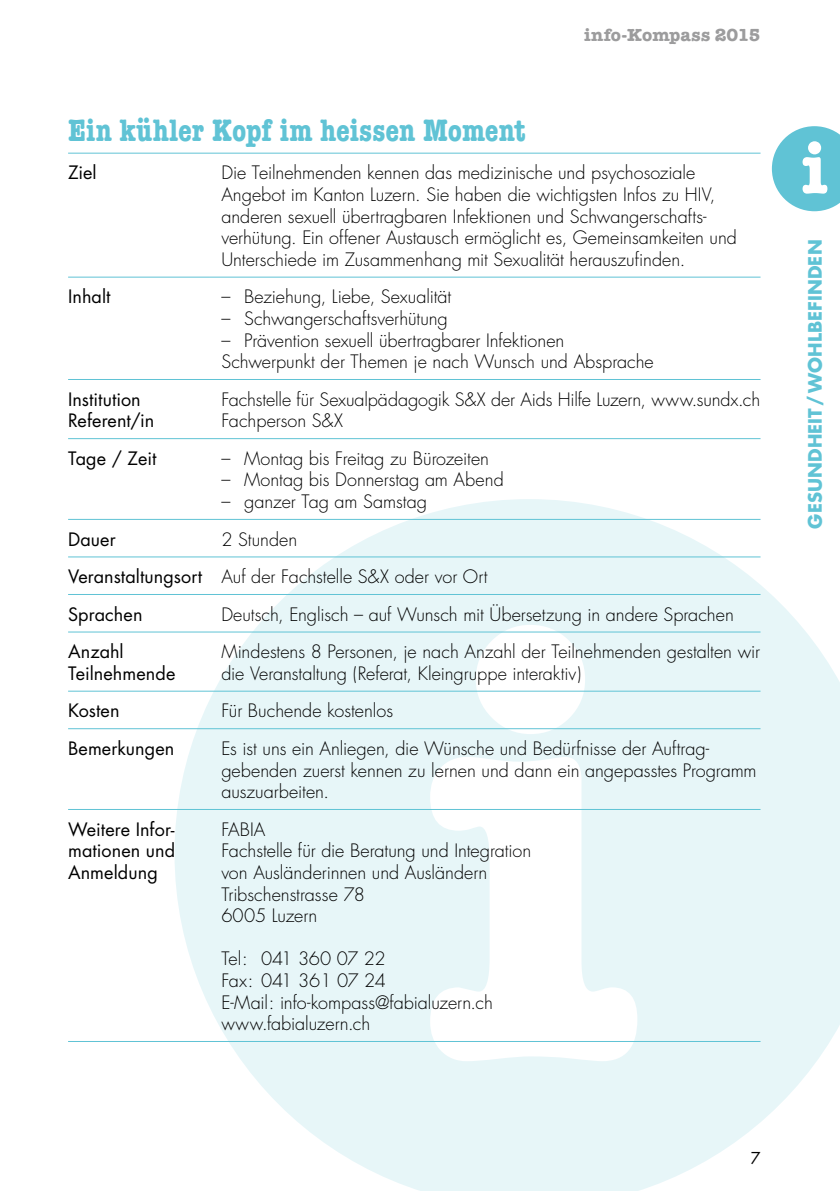
<style>
.page{position:relative;width:840px;height:1191px;background:#fff}
.page>*{position:absolute;margin:0;border:0;box-sizing:border-box;transform-origin:0 0}
.t1{font:700 condensed 32px "American Typewriter";color:#60c3d5}
.t2{font:300 18px/21.6px "Futura Luzern";letter-spacing:-.005em;color:#000}
.t3{font:18px/21.6px "Futura Luzern";letter-spacing:.005em;color:#000}
.t4{font:700 18px "Futura Luzern";letter-spacing:.01em;color:#60c3d5}
.t5{font:700 18px "American Typewriter";letter-spacing:.005em;color:#9c9c9d}
.t6{font:16px "Futura Luzern";color:#000}
.s1{font-weight:400}
</style>
<div class="page">
<svg style="left:174px;top:499px;width:665px;height:692px;fill:#e7f6f8"></svg>
<svg style="left:430px;top:625px;width:207px;height:436px"></svg>
<svg style="left:771px;top:126px;width:68px;height:85px"></svg>
<hr style="left:68px;top:153px;width:142px;height:1px;background:#60c3d5">
<hr style="left:210px;top:153px;width:550px;height:1px;background:#60c3d5">
<hr style="left:68px;top:277px;width:142px;height:1px;background:#60c3d5">
<hr style="left:210px;top:277px;width:550px;height:1px;background:#60c3d5">
<hr style="left:68px;top:379px;width:142px;height:1px;background:#60c3d5">
<hr style="left:210px;top:379px;width:550px;height:1px;background:#60c3d5">
<hr style="left:68px;top:438px;width:142px;height:1px;background:#60c3d5">
<hr style="left:210px;top:438px;width:550px;height:1px;background:#60c3d5">
<hr style="left:68px;top:519px;width:142px;height:1px;background:#60c3d5">
<hr style="left:210px;top:519px;width:550px;height:1px;background:#60c3d5">
<hr style="left:68px;top:556px;width:142px;height:1px;background:#60c3d5">
<hr style="left:210px;top:556px;width:550px;height:1px;background:#60c3d5">
<hr style="left:68px;top:594px;width:142px;height:1px;background:#60c3d5">
<hr style="left:210px;top:594px;width:550px;height:1px;background:#60c3d5">
<hr style="left:68px;top:631px;width:142px;height:1px;background:#60c3d5">
<hr style="left:210px;top:631px;width:550px;height:1px;background:#60c3d5">
<hr style="left:68px;top:690px;width:142px;height:1px;background:#60c3d5">
<hr style="left:210px;top:690px;width:550px;height:1px;background:#60c3d5">
<hr style="left:68px;top:728px;width:142px;height:1px;background:#60c3d5">
<hr style="left:210px;top:728px;width:550px;height:1px;background:#60c3d5">
<hr style="left:68px;top:809px;width:142px;height:1px;background:#60c3d5">
<hr style="left:210px;top:809px;width:550px;height:1px;background:#60c3d5">
<hr style="left:68px;top:1041px;width:142px;height:1px;background:#60c3d5">
<hr style="left:210px;top:1041px;width:550px;height:1px;background:#60c3d5">
<p class="t5" style="left:583px;top:19px;width:178px">info-Kompass 2015</p>
<h1 class="t1" style="left:68px;top:105px;width:459px">Ein kühler Kopf im heissen Moment</h1>
<p class="t3" style="left:68px;top:162px;width:30px">Ziel</p>
<p class="t2" style="left:221px;top:162px;width:517px">Die Teilnehmenden kennen das medizinische und psychosoziale Angebot im Kanton Luzern. Sie haben die wichtigsten Infos zu HIV, anderen sexuell übertragbaren Infektionen und Schwangerschafts&shy;verhütung. Ein offener Austausch ermöglicht es, Gemeinsamkeiten und Unterschiede im Zusammenhang mit Sexualität herauszufinden.</p>
<p class="t3" style="left:68px;top:286px;width:44px">Inhalt</p>
<p class="t2" style="left:221px;top:286px;width:231px">– Beziehung, Liebe, Sexualität</p>
<p class="t2" style="left:221px;top:308px;width:228px">– Schwangerschaftsverhütung</p>
<p class="t2" style="left:221px;top:330px;width:433px">– Prävention sexuell übertragbarer Infektionen<br>Schwerpunkt der Themen je nach Wunsch und Absprache</p>
<p class="t3" style="left:68px;top:388px;width:88px">Institution<br>Referent/in</p>
<p class="t2" style="left:221px;top:389px;width:540px">Fachstelle für Sexualpädagogik S&amp;X der Aids Hilfe Luzern, www.sundx.ch<br>Fachperson S&amp;X</p>
<p class="t3" style="left:68px;top:447px;width:90px">Tage / Zeit</p>
<p class="t2" style="left:221px;top:448px;width:269px">– Montag bis Freitag zu Bürozeiten</p>
<p class="t2" style="left:221px;top:469px;width:284px">– Montag bis Donnerstag am Abend</p>
<p class="t2" style="left:221px;top:491px;width:207px">– ganzer Tag am Samstag</p>
<p class="t3" style="left:68px;top:528px;width:49px">Dauer</p>
<p class="t2" style="left:68px;top:521px;width:421px;line-height:37.6px;text-indent:153px">2 Stunden<br><span class="s1">Veranstaltungsort</span> Auf der Fachstelle S&amp;X oder vor Ort<br><span class="s1">Sprachen</span></p>
<p class="t2" style="left:221px;top:604px;width:513px">Deutsch, Englisch – auf Wunsch mit Übersetzung in andere Sprachen</p>
<p class="t3" style="left:68px;top:641px;width:109px">Anzahl<br>Teilnehmende</p>
<p class="t2" style="left:221px;top:641px;width:540px">Mindestens 8 Personen, je nach Anzahl der Teilnehmenden gestalten wir die Veranstaltung (Referat, Kleingruppe interaktiv)</p>
<p class="t3" style="left:68px;top:700px;width:53px">Kosten</p>
<p class="t2" style="left:221px;top:700px;width:173px">Für Buchende kostenlos</p>
<p class="t3" style="left:68px;top:737px;width:108px">Bemerkungen</p>
<p class="t2" style="left:221px;top:738px;width:536px">Es ist uns ein Anliegen, die Wünsche und Bedürfnisse der Auftrag&shy;gebenden zuerst kennen zu lernen und dann ein angepasstes Programm auszuarbeiten.</p>
<p class="t3" style="left:68px;top:818px;width:108px;text-align:justify">Weitere Infor&shy;mationen und Anmeldung</p>
<p class="t2" style="left:221px;top:819px;width:311px">FABIA<br>Fachstelle für die Beratung und Integration von Ausländerinnen und Ausländern<br>Tribschenstrasse 78<br>6005 Luzern</p>
<p class="t2" style="left:221px;top:948px;width:273px">Tel: 041 360 07 22<br>Fax: 041 361 07 24<br>E-Mail: info-kompass@fabialuzern.ch www.fabialuzern.ch</p>
<p class="t4" style="left:802px;top:528px;width:290px;rotate:-90deg">GESUNDHEIT/WOHLBEFINDEN</p>
<p class="t6" style="left:750px;top:1147px;width:11px">7</p>
</div>
